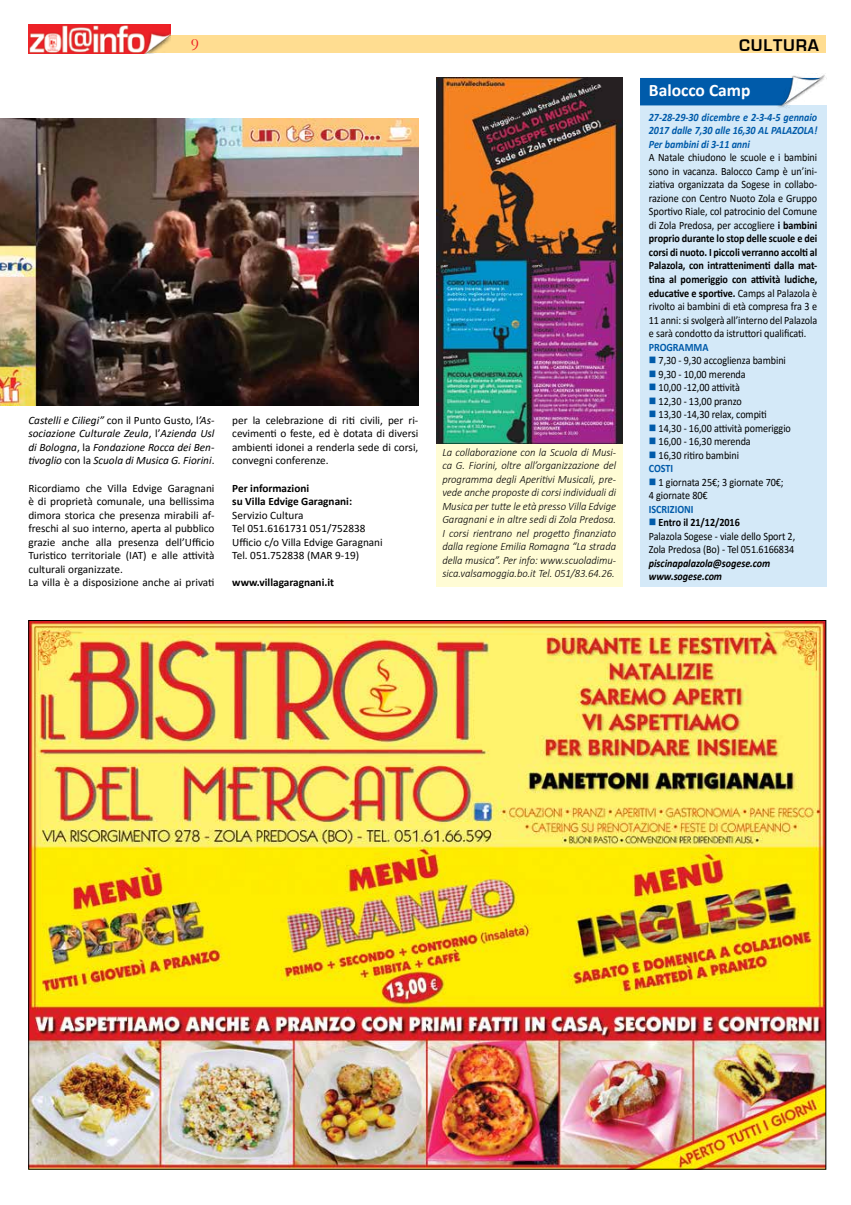
<style>
.page{position:relative;width:851px;height:1205px;background:#fff}
.page>*{position:absolute;margin:0;border:0;box-sizing:border-box;transform-origin:0 0}
.t1{font:700 17.5px "Calibri";color:#fff}
.t2{font:700 17.5px "Eurostile";letter-spacing:.05em;color:#000}
.t3{font:17.5px "Garamond";color:#ed1d24}
.t4{font:11.25px/13.5px "Calibri";letter-spacing:-.005em;color:#000;scale:.9 1}
.t5{font:11.25px/13.5px "Calibri";letter-spacing:-.005em;color:#000}
.t6{font:italic 300 11.25px/13.5px "Calibri";letter-spacing:-.005em;color:#000;text-align:justify;scale:.95 1}
.t7{font:italic 11.25px/13.5px "Calibri";color:#000;text-align:justify}
.t8{font:italic 700 11.25px/13.5px "Calibri";letter-spacing:-.005em;color:#005baa;text-align:justify;scale:.9 1}
.t9{font:700 11.25px/13.5px "Calibri";color:#000}
.t10{font:italic 700 11.25px/13.5px "Calibri";letter-spacing:-.005em;color:#000;scale:.9 1}
.t11{font:700 11.25px "Calibri";letter-spacing:-.005em;color:#005baa;scale:.9 1}
.s1{font-style:normal}
.s2{font-weight:700}
.s3{color:#005baa}
.s4{font-weight:700;color:#005baa}
</style>
<div class="page">
<div style="left:28px;top:35px;width:798px;height:18px;background:#ffdd91"></div>
<img style="left:28px;top:25px;width:142px;height:28px">
<img style="left:30px;top:622px;width:794px;height:545px">
<div style="left:640px;top:105px;width:186px;height:481px;background:#d4e9f8"></div>
<div style="left:640px;top:78px;width:136px;height:27px;background:#005baa"></div>
<img style="left:776px;top:75px;width:49px;height:33px">
<div style="left:436px;top:78px;width:186px;height:508px;background:#fffcd5"></div>
<img style="left:436px;top:78px;width:186px;height:365px">
<img style="left:0;top:119px;width:418px;height:287px">
<h1 class="t3" style="left:191px;top:33px;width:10px">9</h1>
<h1 class="t2" style="left:738px;top:35px;width:82px">CULTURA</h1>
<p class="t7" style="left:28px;top:413px;width:188px">Castelli e Ciliegi” <span class="s1">con il Punto Gusto, l</span>’As&shy;sociazione Culturale Zeula<span class="s1">, l’</span>Azienda Usl di Bologna<span class="s1">, la</span> Fondazione Rocca dei Ben&shy;tivoglio <span class="s1">con la</span> Scuola di Musica G. Fiorini<span class="s1">.</span></p>
<p class="t5" style="left:28px;top:481px;width:188px">Ricordiamo che Villa Edvige Garagnani è di proprietà comunale, una bellissima dimora storica che presenza mirabili af&shy;freschi al suo interno, aperta al pubblico grazie anche alla presenza dell’Ufficio Turistico territoriale (IAT) e alle attività culturali organizzate.<br>La villa è a disposizione anche ai privati</p>
<p class="t5" style="left:232px;top:413px;width:188px;text-align:justify">per la celebrazione di riti civili, per ri&shy;cevimenti o feste, ed è dotata di diversi ambienti idonei a renderla sede di corsi, convegni conferenze.</p>
<p class="t9" style="left:232px;top:481px;width:121px">Per informazioni<br>su Villa Edvige Garagnani:</p>
<p class="t5" style="left:232px;top:508px;width:152px">Servizio Cultura<br>Tel 051.6161731 051/752838<br>Ufficio c/o Villa Edvige Garagnani<br>Tel. 051.752838 (MAR 9-19)</p>
<p class="t9" style="left:232px;top:575px;width:103px">www.villagaragnani.it</p>
<p class="t6" style="left:442px;top:445px;width:184px">La collaborazione con la Scuola di Musi&shy;ca G. Fiorini, oltre all’organizzazione del programma degli Aperitivi Musicali, pre&shy;vede anche proposte di corsi individuali di Musica per tutte le età presso Villa Edvige Garagnani e in altre sedi di Zola Predosa.<br>I corsi rientrano nel progetto finanziato dalla regione Emilia Romagna “La strada della musica”. Per info: www.scuoladimu&shy;sica.valsamoggia.bo.it Tel. 051/83.64.26.</p>
<h1 class="t1" style="left:648px;top:77px;width:103px">Balocco Camp</h1>
<p class="t8" style="left:648px;top:110px;width:189px">27-28-29-30 dicembre e 2-3-4-5 gennaio 2017 dalle 7,30 alle 16,30 AL PALAZOLA!<br>Per bambini di 3-11 anni</p>
<p class="t4" style="left:648px;top:151px;width:189px;text-align:justify">A Natale chiudono le scuole e i bambini sono in vacanza. Balocco Camp è un’ini&shy;ziativa organizzata da Sogese in collabo&shy;razione con Centro Nuoto Zola e Gruppo Sportivo Riale, col patrocinio del Comune di Zola Predosa, per accogliere <span class="s2">i bambini proprio durante lo stop delle scuole e dei corsi di nuoto. I piccoli verranno accolti al Palazola, con intrattenimenti dalla mat&shy;tina al pomeriggio con attività ludiche, educative e sportive.</span> Camps al Palazola è rivolto ai bambini di età compresa fra 3 e 11 anni: si svolgerà all’interno del Palazola e sarà condotto da istruttori qualificati.</p>
<p class="t11" style="left:648px;top:339px;width:68px">PROGRAMMA</p>
<p class="t4" style="left:648px;top:353px;width:154px"><span class="s3">■</span> 7,30 - 9,30 accoglienza bambini</p>
<p class="t4" style="left:648px;top:367px;width:109px"><span class="s3">■</span> 9,30 - 10,00 merenda</p>
<p class="t4" style="left:648px;top:380px;width:103px"><span class="s3">■</span> 10,00 -12,00 attività</p>
<p class="t4" style="left:648px;top:394px;width:105px"><span class="s3">■</span> 12,30 - 13,00 pranzo</p>
<p class="t4" style="left:648px;top:407px;width:132px"><span class="s3">■</span> 13,30 -14,30 relax, compiti</p>
<p class="t4" style="left:648px;top:421px;width:159px"><span class="s3">■</span> 14,30 - 16,00 attività pomeriggio</p>
<p class="t4" style="left:648px;top:434px;width:115px"><span class="s3">■</span> 16,00 - 16,30 merenda</p>
<p class="t4" style="left:648px;top:448px;width:102px"><span class="s3">■</span> 16,30 ritiro bambini<br><span class="s4">COSTI</span></p>
<p class="t4" style="left:648px;top:475px;width:151px"><span class="s3">■</span> 1 giornata 25€; 3 giornate 70€;<br>4 giornate 80€</p>
<p class="t11" style="left:648px;top:501px;width:51px">ISCRIZIONI</p>
<p class="t4" style="left:648px;top:515px;width:164px"><span class="s3">■</span> <span class="s2">Entro il 21/12/2016<br></span>Palazola Sogese - viale dello Sport 2,<br>Zola Predosa (Bo) - Tel 051.6166834</p>
<p class="t10" style="left:648px;top:556px;width:136px">piscinapalazola@sogese.com www.sogese.com</p>
</div>
